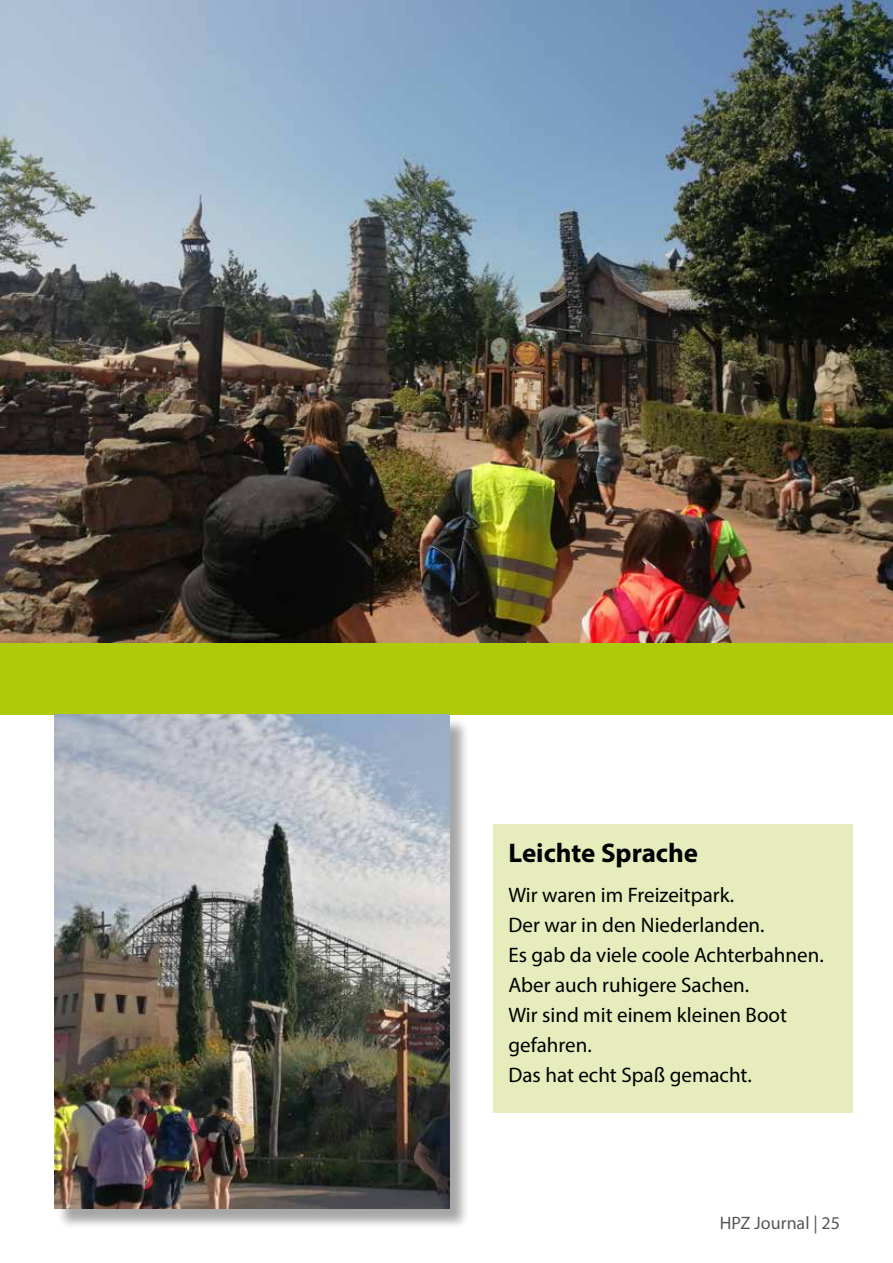
<style>
.page{position:relative;width:893px;height:1263px;background:#fff}
.page>*{position:absolute;margin:0;border:0;box-sizing:border-box;transform-origin:0 0}
.t1{font:700 27px "Myriad Pro";color:#000}
.t2{font:21px/30px "Myriad Pro";color:#000}
.t3{font:18px "Myriad Pro";color:#575756}
</style>
<div class="page">
<div style="left:0;top:640px;width:893px;height:74px;background:#afca0b"></div>
<div style="left:493px;top:824px;width:360px;height:289px;background:#e6ecbc"></div>
<img style="left:0;top:0;width:893px;height:642px">
<div style="left:56px;top:717px;width:414px;height:513px;background:#000;opacity:.35"></div>
<img style="left:54px;top:714px;width:395px;height:495px">
<p class="t1" style="left:508px;top:835px;width:191px">Leichte Sprache</p>
<p class="t2" style="left:508px;top:880px;width:317px">Wir waren im Freizeitpark.<br>Der war in den Niederlanden.<br>Es gab da viele coole Achterbahnen.<br>Aber auch ruhigere Sachen.<br>Wir sind mit einem kleinen Boot gefahren.<br>Das hat echt Spaß gemacht.</p>
<p class="t3" style="left:720px;top:1212px;width:122px">HPZ Journal | 25</p>
</div>
